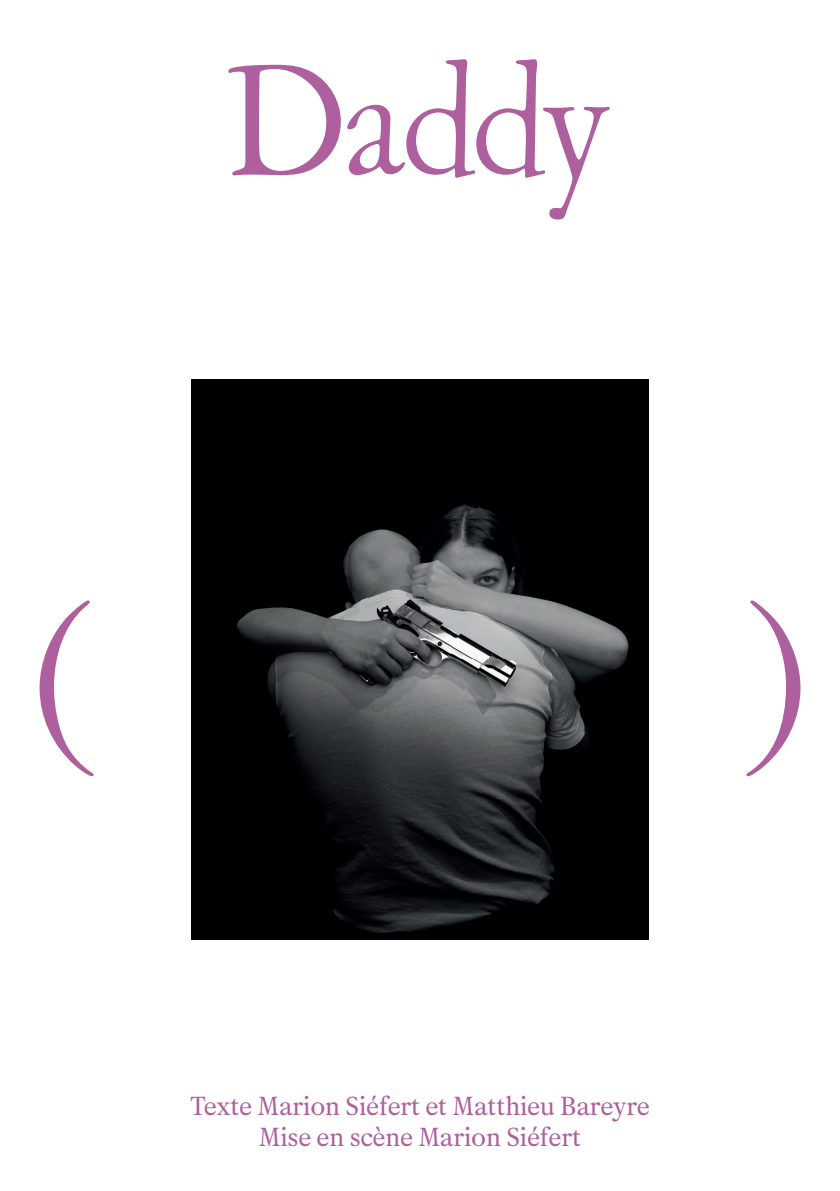
<style>
.page{position:relative;width:840px;height:1191px;background:#fff}
.page>*{position:absolute;margin:0;border:0;box-sizing:border-box;transform-origin:0 0}
.t1{font:212.4px "Amsterdamer Gar P";color:#ad609d}
.t2{font:160px "Amsterdamer Gar P";letter-spacing:-.02em;color:#ad609d}
.t3{font:26px/30.6px "Mercure";letter-spacing:-.01em;color:#ad609d;text-align:center}
</style>
<div class="page">
<img style="left:192px;top:380px;width:455px;height:559px">
<h2 class="t2" style="left:228px;top:31px;width:382px">Daddy</h2>
<h1 class="t1" style="left:33px;top:570px;width:64px">(</h1>
<h1 class="t1" style="left:744px;top:570px;width:64px">)</h1>
<p class="t3" style="left:190px;top:1091px;width:461px">Texte Marion Siéfert et Matthieu Bareyre<br>Mise en scène Marion Siéfert</p>
</div>
